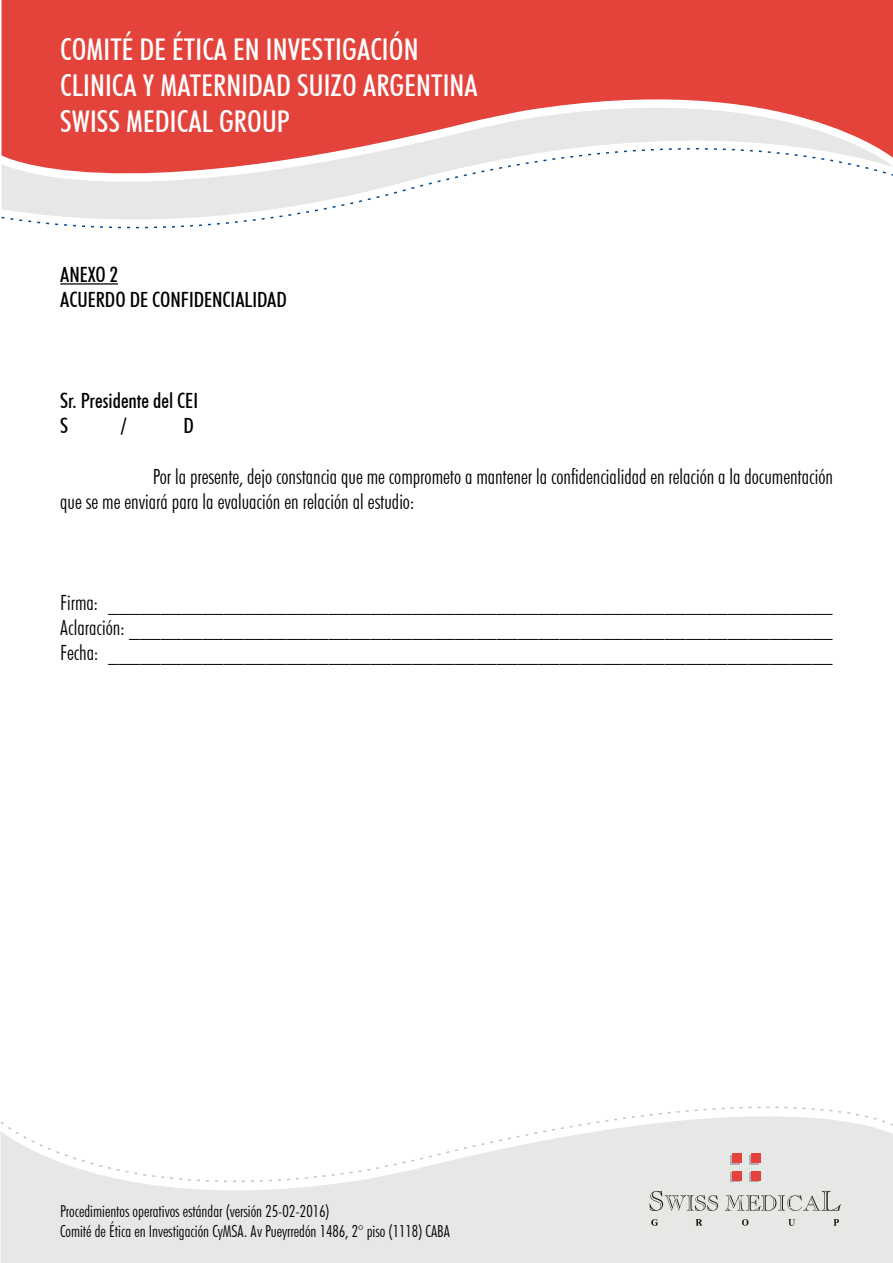
<style>
.page{position:relative;width:893px;height:1263px;background:#fff}
.page>*{position:absolute;margin:0;border:0;box-sizing:border-box;transform-origin:0 0}
.t1{font:500 condensed 30px/36px "Futura BT";letter-spacing:.005em;color:#fff}
.t2{font:300 condensed 21px/25.2px "Futura BT";color:#010001}
.t3{font:500 condensed 21px/25.2px "Futura BT";color:#010001}
.t4{font:300 condensed 16.5px/19.8px "Futura BT";color:#010001}
</style>
<div class="page">
<div style="left:2px;top:0;width:891px;height:77px;background:#e3433b"></div>
<svg style="left:2px;top:77px;width:891px;height:44px;fill:#e3433b"></svg>
<svg style="left:1px;top:121px;width:892px;height:108px"></svg>
<div style="left:1px;top:1214px;width:892px;height:49px;background:#e6e8e6"></div>
<svg style="left:0;top:1106px;width:893px;height:108px"></svg>
<hr style="left:60px;top:283px;width:58px;height:2px;background:#010001">
<svg style="left:649px;top:1191px;width:69px;height:20px"></svg>
<svg style="left:725px;top:1191px;width:116px;height:20px"></svg>
<svg style="left:651px;top:1219px;width:7px;height:7px"></svg>
<svg style="left:696px;top:1219px;width:6px;height:7px"></svg>
<svg style="left:742px;top:1219px;width:6px;height:7px"></svg>
<svg style="left:788px;top:1219px;width:7px;height:7px"></svg>
<svg style="left:833px;top:1219px;width:6px;height:7px"></svg>
<div style="left:731px;top:1155px;width:9px;height:9px;background:#e3433b"></div>
<div style="left:733px;top:1153px;width:9px;height:10px;background:#e3433b"></div>
<div style="left:731px;top:1172px;width:9px;height:10px;background:#e3433b"></div>
<div style="left:733px;top:1171px;width:9px;height:9px;background:#e3433b"></div>
<svg style="left:749px;top:1172px;width:9px;height:10px"></svg>
<div style="left:751px;top:1171px;width:10px;height:9px;background:#e3433b"></div>
<div style="left:749px;top:1155px;width:9px;height:9px;background:#b0afb5"></div>
<div style="left:751px;top:1153px;width:10px;height:10px;background:#e3433b"></div>
<h1 class="t1" style="left:60px;top:31px;width:419px">COMITÉ DE ÉTICA EN INVESTIGACIÓN<br>CLINICA Y MATERNIDAD SUIZO ARGENTINA<br>SWISS MEDICAL GROUP</h1>
<p class="t3" style="left:60px;top:262px;width:228px">ANEXO 2<br>ACUERDO DE CONFIDENCIALIDAD</p>
<p class="t3" style="left:60px;top:388px;width:139px">Sr. Presidente del CEI<br>S</p>
<p class="t3" style="left:121px;top:413px;width:7px">/</p>
<p class="t3" style="left:184px;top:413px;width:12px">D</p>
<p class="t2" style="left:60px;top:463px;width:774px;text-indent:93px">Por la presente, dejo constancia que me comprometo a mantener la confidencialidad en relación a la documentación que se me enviará para la evaluación en relación al estudio:</p>
<p class="t2" style="left:60px;top:589px;width:774px;text-align:justify">Firma: _____________________________________________________________________ Aclaración: ___________________________________________________________________ Fecha: _____________________________________________________________________</p>
<p class="t4" style="left:60px;top:1201px;width:391px">Procedimientos operativos estándar (versión 25-02-2016)<br>Comité de Ética en Investigación CyMSA. Av Pueyrredón 1486, 2° piso (1118) CABA</p>
</div>
